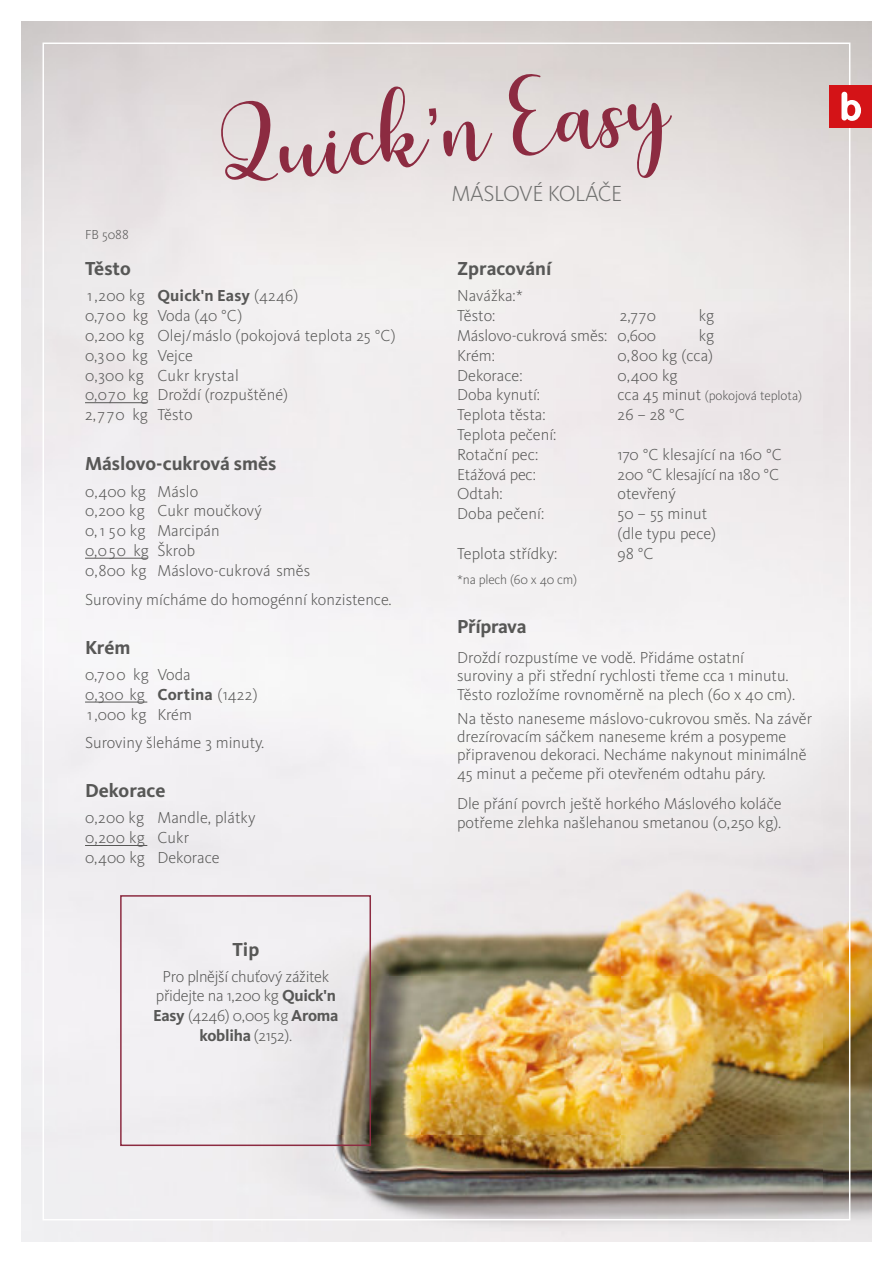
<style>
.page{position:relative;width:893px;height:1263px;background:#fff}
.page>*{position:absolute;margin:0;border:0;box-sizing:border-box;transform-origin:0 0}
.t1{font:72px "Bartleen Script";color:#8c2b41}
.t2{font:300 22.65px "Kievit Pro";letter-spacing:-.02em;color:#6f6f6e}
.t3{font:700 19.5px "Kievit Pro";letter-spacing:-.005em;color:#575756}
.t4{font:300 16.5px/19.8px "Kievit Pro";color:#575756}
.t5{font:300 16.5px/19.8px "Kievit Pro";letter-spacing:-.02em;color:#575756;text-align:center}
.t6{font:300 13.5px "Kievit Pro";letter-spacing:-.005em;color:#575756}
.s1{font-family:"Arial"}
.s2{font-weight:700}
.s3{font-size:16.5px}
</style>
<div class="page">
<img style="left:21px;top:21px;width:851px;height:1221px">
<div style="left:829px;top:85px;width:43px;height:43px;background:#d41317"></div>
<svg style="left:841px;top:92px;width:20px;height:29px"></svg>
<hr style="left:85px;top:402px;width:62px;height:1px;background:#575756">
<hr style="left:85px;top:558px;width:62px;height:1px;background:#575756">
<hr style="left:85px;top:702px;width:62px;height:1px;background:#575756">
<hr style="left:85px;top:845px;width:62px;height:1px;background:#575756">
<div style="left:120px;top:895px;width:251px;height:251px;border:2px solid #8c2b41"></div>
<h1 class="t1" style="left:214px;top:105px;width:454px;rotate:-6deg">Quick<span class="s1">’</span>n Easy</h1>
<h2 class="t2" style="left:452px;top:184px;width:172px">MÁSLOVÉ KOLÁČE</h2>
<p class="t6" style="left:85px;top:229px;width:45px">FB 5088</p>
<p class="t3" style="left:85px;top:260px;width:47px">Těsto</p>
<p class="t4" style="left:85px;top:287px;width:312px">1,200 kg <span class="s2">Quick'n Easy</span> (4246)<br>0,700 kg Voda (40 °C)<br>0,200 kg Olej/máslo (pokojová teplota 25 °C)<br>0,300 kg Vejce<br>0,300 kg Cukr krystal<br>0,070 kg Droždí (rozpuštěné)<br>2, 7 70 kg Těsto</p>
<p class="t3" style="left:85px;top:455px;width:193px">Máslovo-cukrová směs</p>
<p class="t4" style="left:85px;top:482px;width:227px">0,400 kg Máslo<br>0,200 kg Cukr moučkový<br>0,1 50 kg Marcipán<br>0,050 kg Škrob<br>0,800 kg Máslovo-cukrová směs</p>
<p class="t4" style="left:85px;top:590px;width:308px">Suroviny mícháme do homogénní konzistence.</p>
<p class="t3" style="left:85px;top:639px;width:47px">Krém</p>
<p class="t4" style="left:85px;top:666px;width:174px">0,700 kg Voda<br>0,300 kg <span class="s2">Cortina</span> (1422)<br>1,000 kg Krém</p>
<p class="t4" style="left:85px;top:734px;width:181px">Suroviny šleháme 3 minuty.</p>
<p class="t3" style="left:85px;top:782px;width:82px">Dekorace</p>
<p class="t4" style="left:85px;top:809px;width:172px">0,200 kg Mandle, plátky<br>0,200 kg Cukr<br>0,400 kg Dekorace</p>
<p class="t3" style="left:233px;top:941px;width:28px">Tip</p>
<p class="t5" style="left:153px;top:967px;width:187px">Pro plnější chuťový zážitek přidejte na 1,200 kg <span class="s2">Quick'n<br>Easy</span> (4246) 0,005 kg <span class="s2">Aroma kobliha</span> (2152).</p>
<p class="t3" style="left:457px;top:260px;width:96px">Zpracování</p>
<p class="t4" style="left:457px;top:287px;width:67px">Navážka:*<br>Těsto:</p>
<p class="t4" style="left:620px;top:307px;width:38px">2,770</p>
<p class="t4" style="left:699px;top:307px;width:17px">kg</p>
<p class="t4" style="left:457px;top:327px;width:201px">Máslovo-cukrová směs: 0,600</p>
<p class="t4" style="left:699px;top:327px;width:17px">kg</p>
<p class="t4" style="left:457px;top:347px;width:39px">Krém:</p>
<p class="t4" style="left:618px;top:347px;width:97px">0,800 kg (cca)</p>
<p class="t4" style="left:457px;top:366px;width:67px">Dekorace:</p>
<p class="t4" style="left:618px;top:366px;width:62px">0,400 kg</p>
<p class="t4" style="left:457px;top:386px;width:84px">Doba kynutí:</p>
<p class="t6" style="left:618px;top:390px;width:186px"><span class="s3">cca 45 minut</span> (pokojová teplota)</p>
<p class="t4" style="left:457px;top:406px;width:90px">Teplota těsta:</p>
<p class="t4" style="left:618px;top:406px;width:69px">26 – 28 °C</p>
<p class="t4" style="left:457px;top:426px;width:101px">Teplota pečení:<br>Rotační pec:</p>
<p class="t4" style="left:618px;top:446px;width:166px">170 °C klesající na 160 °C</p>
<p class="t4" style="left:457px;top:465px;width:80px">Etážová pec:</p>
<p class="t4" style="left:618px;top:465px;width:163px">200 °C klesající na 180 °C</p>
<p class="t4" style="left:457px;top:485px;width:47px">Odtah:</p>
<p class="t4" style="left:618px;top:485px;width:60px">otevřený</p>
<p class="t4" style="left:457px;top:505px;width:89px">Doba pečení:</p>
<p class="t4" style="left:618px;top:505px;width:100px">50 – 55 minut (dle typu pece)</p>
<p class="t4" style="left:457px;top:545px;width:102px">Teplota střídky:</p>
<p class="t4" style="left:618px;top:545px;width:38px">98 °C</p>
<p class="t6" style="left:457px;top:573px;width:122px">*na plech (60 x 40 cm)</p>
<p class="t3" style="left:457px;top:618px;width:71px">Příprava</p>
<p class="t4" style="left:457px;top:649px;width:340px;line-height:18.3px">Droždí rozpustíme ve vodě. Přidáme ostatní suroviny a při střední rychlosti třeme cca 1 minutu.<br>Těsto rozložíme rovnoměrně na plech (60 x 40 cm).</p>
<p class="t4" style="left:457px;top:710px;width:356px;line-height:18.3px">Na těsto naneseme máslovo-cukrovou směs. Na závěr drezírovacím sáčkem naneseme krém a posypeme připravenou dekoraci. Necháme nakynout minimálně 45 minut a pečeme při otevřeném odtahu páry.</p>
<p class="t4" style="left:457px;top:796px;width:326px;line-height:18.3px">Dle přání povrch ještě horkého Máslového koláče potřeme zlehka našlehanou smetanou (0,250 kg).</p>
</div>
